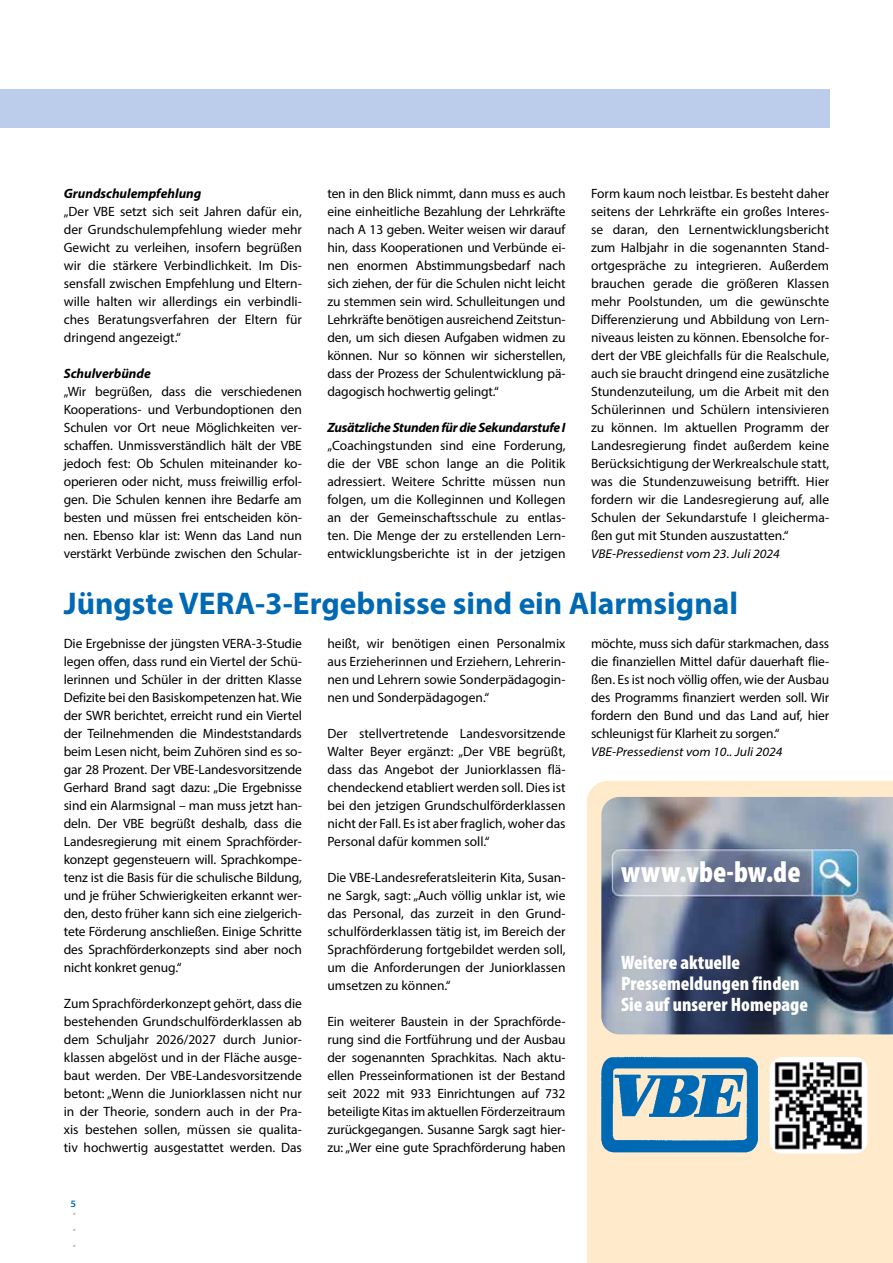
<style>
.page{position:relative;width:893px;height:1263px;background:#fff}
.page>*{position:absolute;margin:0;border:0;box-sizing:border-box;transform-origin:0 0}
.t1{font:700 31.5px "Myriad Pro";color:#0069b4}
.t2{font:900 condensed 30px "Myriad Pro";color:#fff}
.t3{font:900 condensed 19.5px/21px "Myriad Pro";color:#fff}
.t4{font:13.5px/18px "Myriad Pro";color:#000;text-align:justify}
.t5{font:italic 700 13.5px "Myriad Pro";letter-spacing:-.015em;color:#000}
.t6{font:700 13.5px/15.9px "Myriad Pro";color:#c5c6c6;text-align:justify}
.t7{font:italic semi-expanded 12.75px "Myriad Pro";color:#000}
.t8{font:600 9.75px "Myriad Pro";color:#0069b4;scale:1.08 1}
</style>
<div class="page">
<div style="left:587px;top:781px;width:306px;height:482px;background:#ffebcc"></div>
<img style="left:601px;top:797px;width:292px;height:237px">
<img style="left:598px;top:1054px;width:164px;height:102px">
<div style="left:770px;top:1057px;width:97px;height:96px;background:#fff;border-radius:13px"></div>
<img style="left:773px;top:1059px;width:92px;height:92px">
<div style="left:0;top:90px;width:829px;height:38px;background:#bccdeb"></div>
<p class="t5" style="left:64px;top:185px;width:139px">Grundschulempfehlung</p>
<p class="t4" style="left:64px;top:202px;width:240px">„Der VBE setzt sich seit Jahren dafür ein, der Grundschulempfehlung wieder mehr Gewicht zu verleihen, insofern begrüßen wir die stärkere Verbindlichkeit. Im Dis&shy;sensfall zwischen Empfehlung und Eltern&shy;wille halten wir allerdings ein verbindli&shy;ches Beratungsverfahren der Eltern für dringend angezeigt.“</p>
<p class="t5" style="left:64px;top:365px;width:89px">Schulverbünde</p>
<p class="t4" style="left:64px;top:382px;width:240px">„Wir begrüßen, dass die verschiedenen Kooperations- und Verbundoptionen den Schulen vor Ort neue Möglichkeiten ver&shy;schaffen. Unmissverständlich hält der VBE jedoch fest: Ob Schulen miteinander ko&shy;operieren oder nicht, muss freiwillig erfol&shy;gen. Die Schulen kennen ihre Bedarfe am besten und müssen frei entscheiden kön&shy;nen. Ebenso klar ist: Wenn das Land nun verstärkt Verbünde zwischen den Schular-</p>
<p class="t4" style="left:327px;top:184px;width:240px">ten in den Blick nimmt, dann muss es auch eine einheitliche Bezahlung der Lehrkräfte nach A 13 geben. Weiter weisen wir darauf hin, dass Kooperationen und Verbünde ei&shy;nen enormen Abstimmungsbedarf nach sich ziehen, der für die Schulen nicht leicht zu stemmen sein wird. Schulleitungen und Lehrkräfte benötigen ausreichend Zeitstun&shy;den, um sich diesen Aufgaben widmen zu können. Nur so können wir sicherstellen, dass der Prozess der Schulentwicklung pä&shy;dagogisch hochwertig gelingt.“</p>
<p class="t5" style="left:327px;top:419px;width:240px">Zusätzliche Stunden für die Sekundarstufe I</p>
<p class="t4" style="left:327px;top:436px;width:240px">„Coachingstunden sind eine Forderung, die der VBE schon lange an die Politik adressiert. Weitere Schritte müssen nun folgen, um die Kolleginnen und Kollegen an der Gemeinschaftsschule zu entlas&shy;ten. Die Menge der zu erstellenden Lern&shy;entwicklungsberichte ist in der jetzigen</p>
<p class="t4" style="left:591px;top:184px;width:240px">Form kaum noch leistbar. Es besteht daher seitens der Lehrkräfte ein großes Interes&shy;se daran, den Lernentwicklungsbericht zum Halbjahr in die sogenannten Stand&shy;ortgespräche zu integrieren. Außerdem brauchen gerade die größeren Klassen mehr Poolstunden, um die gewünschte Differenzierung und Abbildung von Lern&shy;niveaus leisten zu können. Ebensolche for&shy;dert der VBE gleichfalls für die Realschule, auch sie braucht dringend eine zusätzliche Stundenzuteilung, um die Arbeit mit den Schülerinnen und Schülern intensivieren zu können. Im aktuellen Programm der Landesregierung findet außerdem keine Berücksichtigung der Werkrealschule statt, was die Stundenzuweisung betrifft. Hier fordern wir die Landesregierung auf, alle Schulen der Sekundarstufe I gleicherma&shy;ßen gut mit Stunden auszustatten.“</p>
<p class="t7" style="left:591px;top:546px;width:190px">VBE-Pressedienst vom 23. Juli 2024</p>
<h1 class="t1" style="left:64px;top:583px;width:676px">Jüngste VERA-3-Ergebnisse sind ein Alarmsignal</h1>
<p class="t4" style="left:64px;top:634px;width:240px">Die Ergebnisse der jüngsten VERA-3-Studie legen offen, dass rund ein Viertel der Schü&shy;lerinnen und Schüler in der dritten Klasse Defizite bei den Basiskompetenzen hat. Wie der SWR berichtet, erreicht rund ein Viertel der Teilnehmenden die Mindeststandards beim Lesen nicht, beim Zuhören sind es so&shy;gar 28 Prozent. Der VBE-Landesvorsitzende Gerhard Brand sagt dazu: „Die Ergebnisse sind ein Alarmsignal – man muss jetzt han&shy;deln. Der VBE begrüßt deshalb, dass die Landesregierung mit einem Sprachförder&shy;konzept gegensteuern will. Sprachkompe&shy;tenz ist die Basis für die schulische Bildung, und je früher Schwierigkeiten erkannt wer&shy;den, desto früher kann sich eine zielgerich&shy;tete Förderung anschließen. Einige Schritte des Sprachförderkonzepts sind aber noch nicht konkret genug.“</p>
<p class="t4" style="left:64px;top:994px;width:240px">Zum Sprachförderkonzept gehört, dass die bestehenden Grundschulförderklassen ab dem Schuljahr 2026/2027 durch Junior&shy;klassen abgelöst und in der Fläche ausge&shy;baut werden. Der VBE-Landesvorsitzende betont: „Wenn die Juniorklassen nicht nur in der Theorie, sondern auch in der Pra&shy;xis bestehen sollen, müssen sie qualita&shy;tiv hochwertig ausgestattet werden. Das</p>
<p class="t8" style="left:71px;top:1197px;width:7px">5</p>
<p class="t6" style="left:72px;top:1202px;width:5px">. . .</p>
<p class="t4" style="left:327px;top:634px;width:240px">heißt, wir benötigen einen Personalmix aus Erzieherinnen und Erziehern, Lehrerin&shy;nen und Lehrern sowie Sonderpädagogin&shy;nen und Sonderpädagogen.“</p>
<p class="t4" style="left:327px;top:724px;width:240px">Der stellvertretende Landesvorsitzende Walter Beyer ergänzt: „Der VBE begrüßt, dass das Angebot der Juniorklassen flä&shy;chendeckend etabliert werden soll. Dies ist bei den jetzigen Grundschulförderklassen nicht der Fall. Es ist aber fraglich, woher das Personal dafür kommen soll.“</p>
<p class="t4" style="left:327px;top:868px;width:240px">Die VBE-Landesreferatsleiterin Kita, Susan&shy;ne Sargk, sagt: „Auch völlig unklar ist, wie das Personal, das zurzeit in den Grund&shy;schulförderklassen tätig ist, im Bereich der Sprachförderung fortgebildet werden soll, um die Anforderungen der Juniorklassen umsetzen zu können.“</p>
<p class="t4" style="left:327px;top:1012px;width:240px">Ein weiterer Baustein in der Sprachförde&shy;rung sind die Fortführung und der Ausbau der sogenannten Sprachkitas. Nach aktu&shy;ellen Presseinformationen ist der Bestand seit 2022 mit 933 Einrichtungen auf 732 beteiligte Kitas im aktuellen Förderzeitraum zurückgegangen. Susanne Sargk sagt hier&shy;zu: „Wer eine gute Sprachförderung haben</p>
<p class="t4" style="left:591px;top:634px;width:240px">möchte, muss sich dafür starkmachen, dass die finanziellen Mittel dafür dauerhaft flie&shy;ßen. Es ist noch völlig offen, wie der Ausbau des Programms finanziert werden soll. Wir fordern den Bund und das Land auf, hier schleunigst für Klarheit zu sorgen.“</p>
<p class="t7" style="left:591px;top:744px;width:193px">VBE-Pressedienst vom 10.. Juli 2024</p>
<h2 class="t2" style="left:621px;top:853px;width:181px">www.vbe-bw.de</h2>
<h3 class="t3" style="left:621px;top:951px;width:189px">Weitere aktuelle<br>Pressemeldungen finden<br>Sie auf unserer Homepage</h3>
</div>
